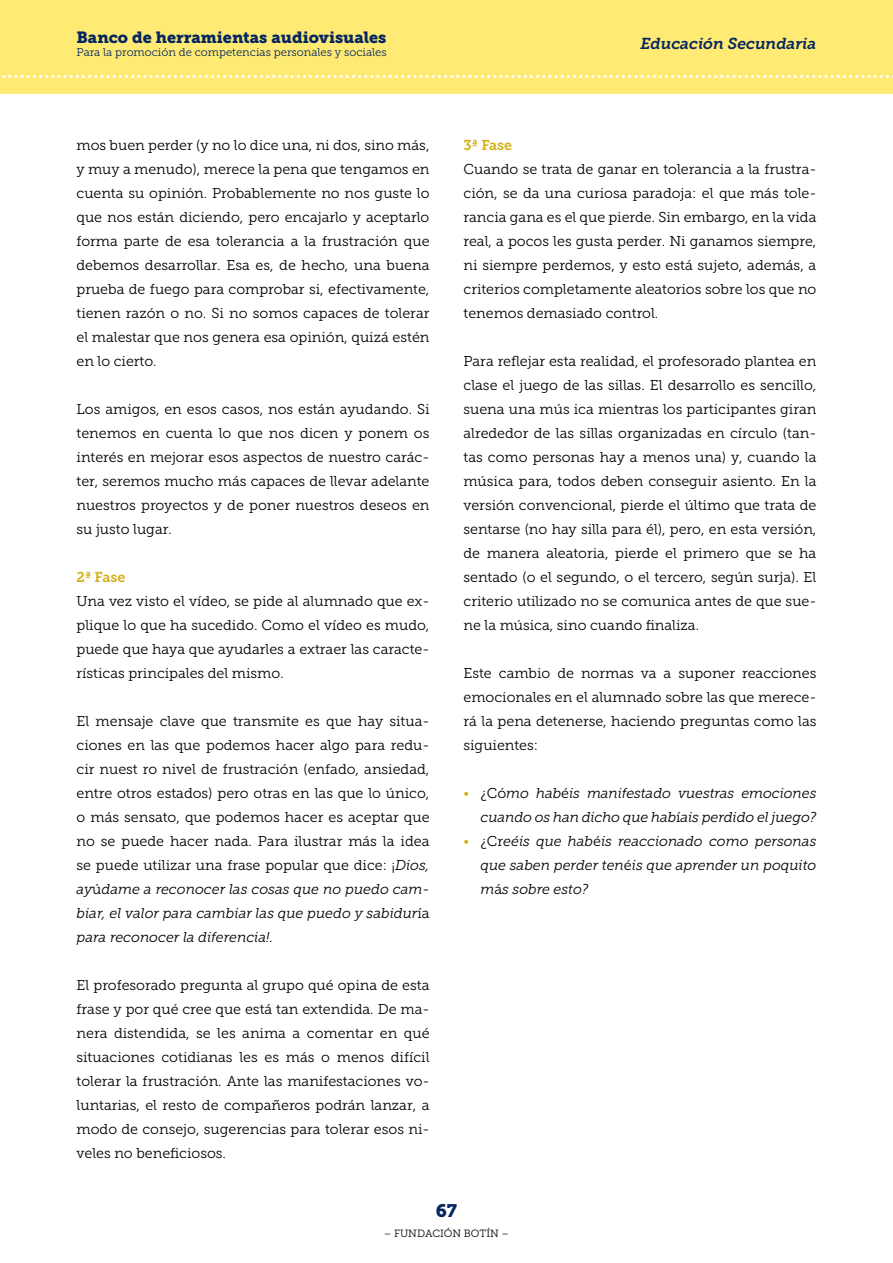
<style>
.page{position:relative;width:893px;height:1263px;background:#fff}
.page>*{position:absolute;margin:0;border:0;box-sizing:border-box;transform-origin:0 0}
.t1{font:18px "Museo Slab 900";color:#052661}
.t2{font:16.2px "Museo Slab 900";color:#052661}
.t3{font:italic 15.75px "Museo Slab 700";color:#052661}
.t4{font:14.25px/24px "Museo Slab 300";color:#000;text-align:justify}
.t5{font:italic 14.25px/24px "Museo Slab 300";letter-spacing:-.005em;color:#000;text-align:right}
.t6{font:14.25px "Museo Slab 700";color:#d3b019}
.t7{font:11.25px "Museo Slab 300";color:#052661}
.t8{font:10.5px "Museo Slab 300";color:#000}
.s1{font-style:italic}
.s2{font-style:normal;color:#d3b019}
.s3{font-style:normal}
</style>
<div class="page">
<div style="left:0;top:0;width:893px;height:94px;background:#ffeb73"></div>
<svg style="left:2px;top:75px;width:891px;height:3px"></svg>
<p class="t2" style="left:77px;top:28px;width:311px">Banco de herramientas audiovisuales</p>
<p class="t7" style="left:77px;top:46px;width:312px">Para la promoción de competencias personales y sociales</p>
<p class="t4" style="left:77px;top:133px;width:354px">mos buen perder (y no lo dice una, ni dos, sino más, y muy a menudo), merece la pena que tengamos en cuenta su opinión. Probablemente no nos guste lo que nos están diciendo, pero encajarlo y aceptarlo forma parte de esa tolerancia a la frustración que debemos desarrollar. Esa es, de hecho, una buena prueba de fuego para comprobar si, efectivamente, tienen razón o no. Si no somos capaces de tolerar el malestar que nos genera esa opinión, quizá estén en lo cierto.</p>
<p class="t4" style="left:77px;top:397px;width:354px">Los amigos, en esos casos, nos están ayudando. Si tenemos en cuenta lo que nos dicen y ponem os interés en mejorar esos aspectos de nuestro carác&shy;ter, seremos mucho más capaces de llevar adelante nuestros proyectos y de poner nuestros deseos en su justo lugar.</p>
<p class="t6" style="left:77px;top:569px;width:50px">2ª Fase</p>
<p class="t4" style="left:77px;top:589px;width:354px">Una vez visto el vídeo, se pide al alumnado que ex&shy;plique lo que ha sucedido. Como el vídeo es mudo, puede que haya que ayudarles a extraer las caracte&shy;rísticas principales del mismo.</p>
<p class="t4" style="left:77px;top:709px;width:354px">El mensaje clave que transmite es que hay situa&shy;ciones en las que podemos hacer algo para redu&shy;cir nuest ro nivel de frustración (enfado, ansiedad, entre otros estados) pero otras en las que lo único, o más sensato, que podemos hacer es aceptar que no se puede hacer nada. Para ilustrar más la idea se puede utilizar una frase popular que dice: ¡<span class="s1">Dios, ay</span>ú<span class="s1">dame a reconocer las cosas que no puedo cam&shy;biar, el valor para cambiar las que puedo y sabidur</span>ía <span class="s1">para reconocer la diferencia!.</span></p>
<p class="t4" style="left:77px;top:973px;width:354px">El profesorado pregunta al grupo qué opina de esta frase y por qué cree que está tan extendida. De ma&shy;nera distendida, se les anima a comentar en qué situaciones cotidianas les es más o menos difícil tolerar la frustración. Ante las manifestaciones vo&shy;luntarias, el resto de compañeros podrán lanzar, a modo de consejo, sugerencias para tolerar esos ni&shy;veles no beneficiosos.</p>
<p class="t3" style="left:640px;top:34px;width:177px">Educación Secundaria</p>
<p class="t6" style="left:463px;top:137px;width:50px">3ª Fase</p>
<p class="t4" style="left:463px;top:157px;width:354px">Cuando se trata de ganar en tolerancia a la frustra&shy;ción, se da una curiosa paradoja: el que más tole&shy;rancia gana es el que pierde. Sin embargo, en la vida real, a pocos les gusta perder. Ni ganamos siempre, ni siempre perdemos, y esto está sujeto, además, a criterios completamente aleatorios sobre los que no tenemos demasiado control.</p>
<p class="t4" style="left:463px;top:349px;width:354px">Para reflejar esta realidad, el profesorado plantea en clase el juego de las sillas. El desarrollo es sencillo, suena una mús ica mientras los participantes giran alrededor de las sillas organizadas en círculo (tan&shy;tas como personas hay a menos una) y, cuando la música para, todos deben conseguir asiento. En la versión convencional, pierde el último que trata de sentarse (no hay silla para él), pero, en esta versión, de manera aleatoria, pierde el primero que se ha sentado (o el segundo, o el tercero, según surja). El criterio utilizado no se comunica antes de que sue&shy;ne la música, sino cuando finaliza.</p>
<p class="t4" style="left:463px;top:661px;width:354px">Este cambio de normas va a suponer reacciones emocionales en el alumnado sobre las que merece&shy;rá la pena detenerse, haciendo preguntas como las siguientes:</p>
<p class="t5" style="left:463px;top:781px;width:354px"><span class="s2">•</span> <span class="s3">¿Có</span>mo hab<span class="s3">é</span>is manifestado vuestras emociones cuando os han dicho que hab<span class="s3">í</span>ais perdido el juego?</p>
<p class="t5" style="left:480px;top:829px;width:337px;text-align:justify;text-indent:-17px"><span class="s2">•</span> <span class="s3">¿Cr</span>eéis que hab<span class="s3">é</span>is reaccionado como personas que saben perder ten<span class="s3">é</span>is que aprender un poquito m<span class="s3">á</span>s sobre esto?</p>
<p class="t1" style="left:436px;top:1201px;width:23px">67</p>
<p class="t8" style="left:384px;top:1227px;width:127px">– FUNDACIÓN BOTÍN –</p>
</div>
